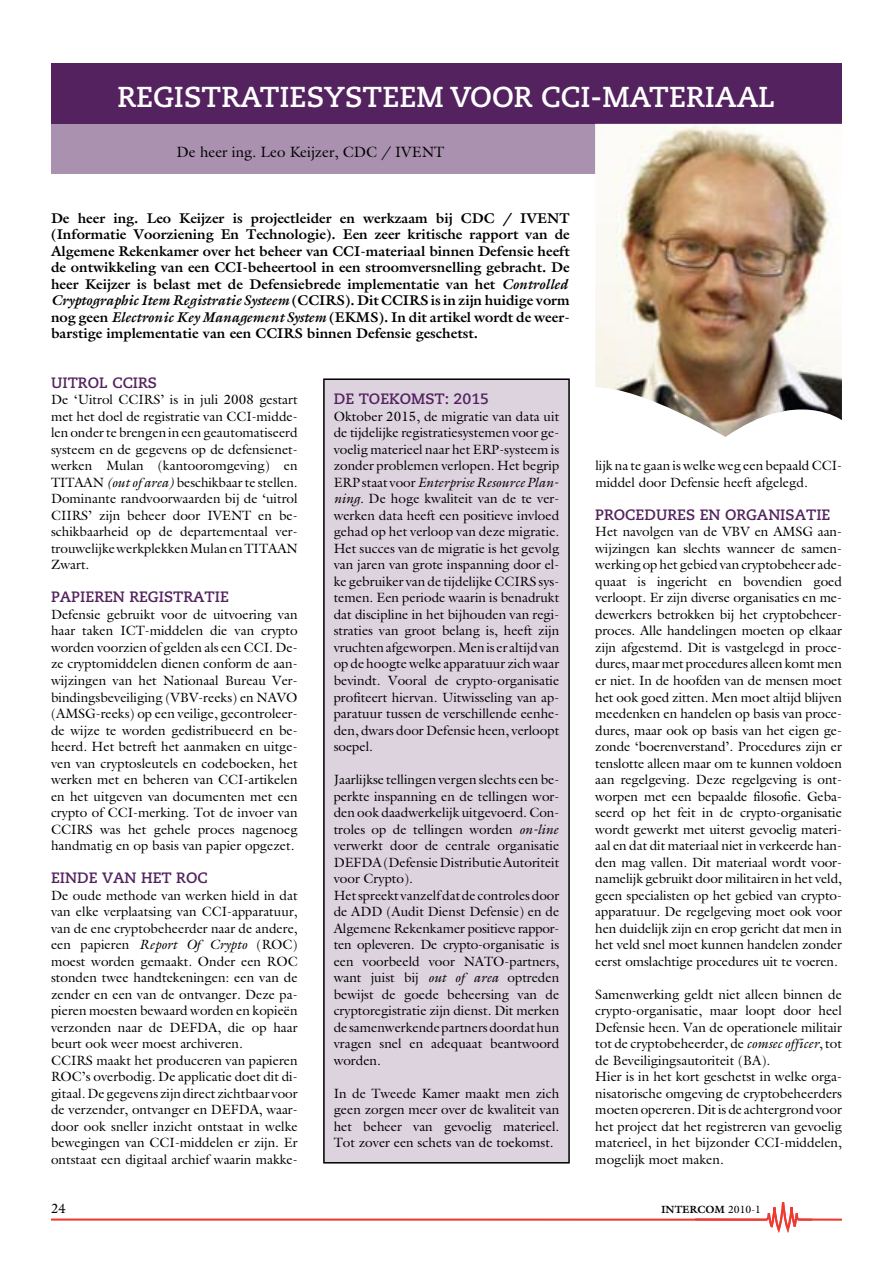
<style>
.page{position:relative;width:893px;height:1263px;background:#fff}
.page>*{position:absolute;margin:0;border:0;box-sizing:border-box;transform-origin:0 0}
.t1{font:700 28.8px "Caecilia";color:#fff}
.t2{font:700 15px "Caecilia";color:#53225f}
.t3{font:15px "Galliard";color:#000}
.t4{font:700 14.25px/16.5px "Galliard";color:#000}
.t5{font:13.5px/16.5px "Galliard";color:#000}
.t6{font:700 10.5px "Galliard";color:#000}
.s1{font-style:italic}
.s2{font-weight:400}
</style>
<div class="page">
<svg style="left:51px;top:1202px;width:791px;height:31px"></svg>
<div style="left:51px;top:64px;width:791px;height:60px;background:#53225f"></div>
<div style="left:51px;top:124px;width:791px;height:49px;background:#a991af"></div>
<img style="left:595px;top:124px;width:247px;height:313px">
<div style="left:324px;top:379px;width:245px;height:784px;background:#ddd3df"></div>
<div style="left:323px;top:378px;width:247px;height:785px;border:2px solid #000"></div>
<h1 class="t1" style="left:117px;top:85px;width:660px">REGISTRATIESYSTEEM VOOR CCI-MATERIAAL</h1>
<p class="t3" style="left:177px;top:143px;width:269px">De heer ing. Leo Keijzer, CDC / IVENT</p>
<p class="t4" style="left:51px;top:210px;width:520px">De heer ing. Leo Keijzer is projectleider en werkzaam bij CDC / IVENT (Informatie Voorziening En Technologie). Een zeer kritische rapport van de Algemene Rekenkamer over het beheer van CCI-materiaal binnen Defensie heeft de ontwikkeling van een CCI-beheertool in een stroomversnelling gebracht. De heer Keijzer is belast met de Defensiebrede implementatie van het <span class="s1">Controlled Cryptographic Item Registratie Systeem</span> (CCIRS). Dit CCIRS is in zijn huidige vorm nog geen <span class="s1">Electronic Key Management System</span> (EKMS). In dit artikel wordt de weer&shy;barstige implementatie van een CCIRS binnen Defensie geschetst.</p>
<p class="t2" style="left:51px;top:376px;width:108px">UITROL CCIRS</p>
<p class="t5" style="left:51px;top:392px;width:248px;text-align:justify">De ‘Uitrol CCIRS’ is in juli 2008 gestart met het doel de registratie van CCI-midde&shy;len onderte brengen in een geautomatiseerd systeem en de gegevens op de defensienet&shy;werken Mulan (kantooromgeving) en TITAAN <span class="s1">(out of area)</span> beschikbaar te stellen.<br>Dominante randvoorwaarden bij de ‘uitrol CIIRS’ zijn beheer door IVENT en be&shy;schikbaarheid op de departementaal ver&shy;trouwelijkewerkplekkenMulanenTITAAN Zwart.</p>
<p class="t2" style="left:51px;top:591px;width:180px">PAPIEREN REGISTRATIE</p>
<p class="t5" style="left:51px;top:606px;width:248px;text-align:justify">Defensie gebruikt voor de uitvoering van haar taken ICT-middelen die van crypto worden voorzien of gelden als een CCI. De&shy;ze cryptomiddelen dienen conform de aan&shy;wijzingen van het Nationaal Bureau Ver&shy;bindingsbeveiliging (VBV-reeks) en NAVO (AMSG-reeks) op een veilige, gecontroleer&shy;de wijze te worden gedistribueerd en be&shy;heerd. Het betreft het aanmaken en uitge&shy;ven van cryptosleutels en codeboeken, het werken met en beheren van CCI-artikelen en het uitgeven van documenten met een crypto of CCI-merking. Tot de invoer van CCIRS was het gehele proces nagenoeg handmatig en op basis van papier opgezet.</p>
<p class="t2" style="left:51px;top:871px;width:158px">EINDE VAN HET ROC</p>
<p class="t5" style="left:51px;top:887px;width:248px">De oude methode van werken hield in dat van elke verplaatsing van CCI-apparatuur, van de ene cryptobeheerder naar de andere, een papieren <span class="s1">Report Of Crypto</span> (ROC) moest worden gemaakt. Onder een ROC stonden twee handtekeningen: een van de zender en een van de ontvanger. Deze pa&shy;pieren moesten bewaard worden en kopieën verzonden naar de DEFDA, die op haar beurt ook weer moest archiveren.<br>CCIRS maakt het produceren van papieren ROC’s overbodig. De applicatie doet dit di&shy;gitaal.Degegevens zijndirect zichtbaar voor de verzender, ontvanger en DEFDA, waar&shy;door ook sneller inzicht ontstaat in welke bewegingen van CCI-middelen er zijn. Er ontstaat een digitaal archief waarin makke-</p>
<p class="t2" style="left:334px;top:393px;width:157px">DE TOEKOMST: 2015</p>
<p class="t5" style="left:334px;top:408px;width:227px">Oktober 2015, de migratie van data uit de tijdelijke registratiesystemen voor ge&shy;voelig materieel naar het ERP-systeem is zonder problemen verlopen. Het begrip ERPstaat voor<span class="s1">EnterpriseResourcePlan&shy;ning.</span> De hoge kwaliteit van de te ver&shy;werken data heeft een positieve invloed gehad op het verloop van deze migratie.<br>Het succes van de migratie is het gevolg van jaren van grote inspanning door el&shy;ke gebruiker van de tijdelijke CCIRS sys&shy;temen. Een periode waarin is benadrukt dat discipline in het bijhouden van regi&shy;straties van groot belang is, heeft zijn vruchtenafgeworpen.Menis er altijdvan op de hoogte welke apparatuur zich waar bevindt. Vooral de crypto-organisatie profiteert hiervan. Uitwisseling van ap&shy;paratuur tussen de verschillende eenhe&shy;den, dwars door Defensie heen, verloopt soepel.</p>
<p class="t5" style="left:334px;top:771px;width:227px">Jaarlijkse tellingen vergen slechts een be&shy;perkte inspanning en de tellingen wor&shy;den ook daadwerkelijk uitgevoerd. Con&shy;troles op de tellingen worden <span class="s1">on-line </span>verwerkt door de centrale organisatie DEFDA(DefensieDistributieAutoriteit voor Crypto).<br>Hetspreekt vanzelfdatde controlesdoor de ADD (Audit Dienst Defensie) en de Algemene Rekenkamer positieve rappor&shy;ten opleveren. De crypto-organisatie is een voorbeeld voor NATO-partners, want juist bij <span class="s1">out of area</span> optreden bewijst de goede beheersing van de cryptoregistratie zijn dienst. Dit merken de samenwerkendepartnersdoordathun vragen snel en adequaat beantwoord worden.</p>
<p class="t5" style="left:334px;top:1084px;width:227px;text-align:justify">In de Tweede Kamer maakt men zich geen zorgen meer over de kwaliteit van het beheer van gevoelig materieel.<br>Tot zover een schets van de toekomst.</p>
<p class="t5" style="left:595px;top:457px;width:248px">lijk na te gaan is welke weg een bepaald CCI&shy;middel door Defensie heeft afgelegd.</p>
<p class="t2" style="left:595px;top:508px;width:237px">PROCEDURES EN ORGANISATIE</p>
<p class="t5" style="left:595px;top:524px;width:248px;text-align:justify">Het navolgen van de VBV en AMSG aan&shy;wijzingen kan slechts wanneer de samen&shy;werking op het gebied van cryptobeheer ade&shy;quaat is ingericht en bovendien goed verloopt. Er zijn diverse organisaties en me&shy;dewerkers betrokken bij het cryptobeheer&shy;proces. Alle handelingen moeten op elkaar zijn afgestemd. Dit is vastgelegd in proce&shy;dures, maar met procedures alleen komt men er niet. In de hoofden van de mensen moet het ook goed zitten. Men moet altijd blijven meedenken en handelen op basis van proce&shy;dures, maar ook op basis van het eigen ge&shy;zonde ‘boerenverstand’. Procedures zijn er tenslotte alleen maar om te kunnen voldoen aan regelgeving. Deze regelgeving is ont&shy;worpen met een bepaalde filosofie. Geba&shy;seerd op het feit in de crypto-organisatie wordt gewerkt met uiterst gevoelig materi&shy;aal en dat dit materiaal niet in verkeerde han&shy;den mag vallen. Dit materiaal wordt voor&shy;namelijk gebruikt door militairen in het veld, geen specialisten op het gebied van crypto&shy;apparatuur. De regelgeving moet ook voor hen duidelijk zijn en erop gericht dat men in het veld snel moet kunnen handelen zonder eerst omslachtige procedures uit te voeren.</p>
<p class="t5" style="left:595px;top:986px;width:248px">Samenwerking geldt niet alleen binnen de crypto-organisatie, maar loopt door heel Defensie heen. Van de operationele militair tot de cryptobeheerder, de <span class="s1">comsec officer</span>, tot de Beveiligingsautoriteit (BA).<br>Hier is in het kort geschetst in welke orga&shy;nisatorische omgeving de cryptobeheerders moetenopereren. Ditisde achtergrondvoor het project dat het registreren van gevoelig materieel, in het bijzonder CCI-middelen, mogelijk moet maken.</p>
<p class="t5" style="left:51px;top:1200px;width:17px">24</p>
<p class="t6" style="left:661px;top:1203px;width:102px">INTERCOM <span class="s2">2010-1</span></p>
</div>
